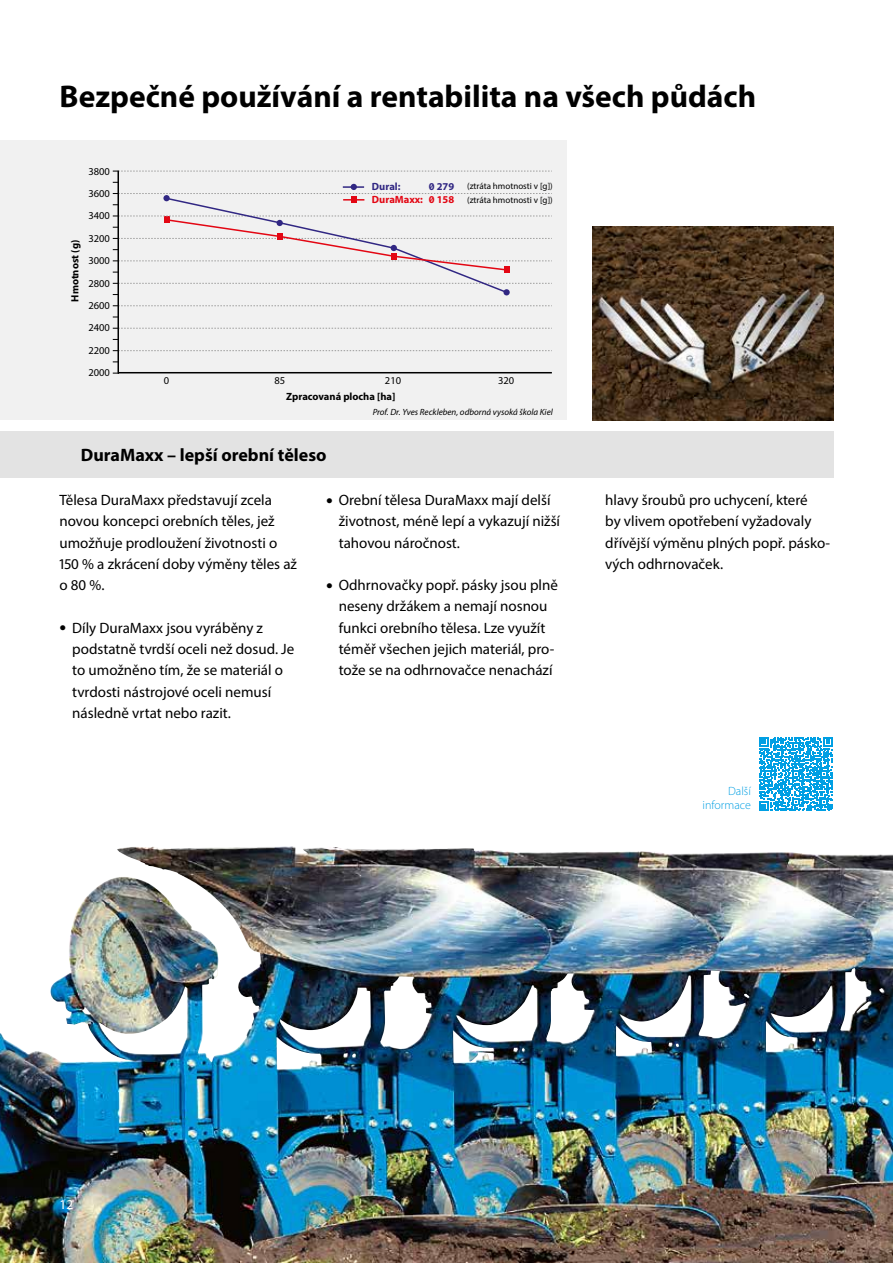
<style>
.page{position:relative;width:893px;height:1263px;background:#fff}
.page>*{position:absolute;margin:0;border:0;box-sizing:border-box;transform-origin:0 0}
.t1{font:700 31.5px "Myriad Pro";color:#000}
.t2{font:700 18px "Myriad Pro";color:#000}
.t3{font:15px/21.3px "Myriad Pro";color:#000}
.t4{font:13.5px "Myriad Pro";color:#fff}
.t5{font:300 12px/14.4px "Myriad Pro";color:#009fe3;text-align:right}
.t6{font:700 10.5px "Myriad Pro";color:#000}
.t7{font:10.5px/22.4px "Myriad Pro";color:#000;text-align:justify}
.t8{font:700 10.5px "Myriad Pro";color:#312783}
.t9{font:9px/12.6px "Myriad Pro";color:#000;text-align:right}
.t10{font:italic 9px "Myriad Pro";color:#000}
.s1{font-weight:700;font-size:10.5px;color:#312783}
.s2{font-weight:700;font-size:10.5px;color:#e30613}
.s3{font-size:24px}
</style>
<div class="page">
<img style="left:592px;top:227px;width:241px;height:194px">
<img style="left:0;top:846px;width:893px;height:417px">
<div style="left:0;top:431px;width:833px;height:47px;background:#e3e3e3"></div>
<div style="left:0;top:140px;width:566px;height:280px;background:#f1f1f1"></div>
<hr style="left:117px;top:171px;width:2px;height:202px;background:#000">
<hr style="left:118px;top:372px;width:434px;height:1px;background:#000">
<svg style="left:113px;top:171px;width:439px;height:1px"></svg>
<svg style="left:113px;top:305px;width:439px;height:1px"></svg>
<svg style="left:113px;top:328px;width:439px;height:1px"></svg>
<svg style="left:113px;top:350px;width:439px;height:1px"></svg>
<svg style="left:113px;top:182px;width:439px;height:113px"></svg>
<div style="left:456px;top:181px;width:97px;height:10px;background:#f1f1f1"></div>
<div style="left:456px;top:194px;width:97px;height:11px;background:#f1f1f1"></div>
<svg style="left:759px;top:737px;width:74px;height:74px"></svg>
<h1 class="t1" style="left:60px;top:75px;width:698px">Bezpečné používání a rentabilita na všech půdách</h1>
<p class="t6" style="left:68px;top:302px;width:63px;rotate:-90deg">Hmotnost (g)</p>
<p class="t6" style="left:66px;top:301px;width:55px;rotate:-90deg">Gewicht [g]</p>
<p class="t7" style="left:88px;top:160px;width:23px">3800<br>3600<br>3400<br>3200<br>3000<br>2800<br>2600<br>2400<br>2200<br>2000</p>
<p class="t8" style="left:372px;top:180px;width:30px">Dural:</p>
<p class="t9" style="left:467px;top:180px;width:87px;line-height:13.2px;text-align:left">(ztráta hmotnosti v [g]) (ztráta hmotnosti v [g])</p>
<p class="t9" style="left:372px;top:181px;width:179px"><span class="s1">0 279</span> (Gewichtabnahme in [g])<br><span class="s2">DuraMaxx: 0 158</span> (Gewichtabnahme in [g])</p>
<p class="t7" style="left:164px;top:369px;width:7px">0</p>
<p class="t7" style="left:274px;top:369px;width:12px">85</p>
<p class="t7" style="left:385px;top:369px;width:18px">210</p>
<p class="t7" style="left:498px;top:369px;width:18px">320</p>
<p class="t10" style="left:391px;top:407px;width:162px">Prof. Dr. Yves Reckleben, Fachhochschule Kiel</p>
<p class="t6" style="left:286px;top:389px;width:111px">Zpracovaná plocha [ha]</p>
<p class="t10" style="left:373px;top:406px;width:182px">Prof. Dr. Yves Reckleben, odborná vysoká škola Kiel</p>
<p class="t6" style="left:282px;top:390px;width:109px">bearbeitete Fläche [ha]</p>
<p class="t2" style="left:81px;top:444px;width:247px">DuraMaxx – lepší orební těleso</p>
<p class="t3" style="left:60px;top:489px;width:239px">Tělesa DuraMaxx představují zcela novou koncepci orebních těles, jež umožňuje prodloužení životnosti o<br>150 % a zkrácení doby výměny těles až o 80 %.</p>
<p class="t3" style="left:72px;top:617px;width:224px;text-indent:-13px"><span class="s3">•</span> Díly DuraMaxx jsou vyráběny z podstatně tvrdší oceli než dosud. Je to umožněno tím, že se materiál o tvrdosti nástrojové oceli nemusí následně vrtat nebo razit.</p>
<p class="t3" style="left:339px;top:489px;width:223px;text-indent:-13px"><span class="s3">•</span> Orební tělesa DuraMaxx mají delší životnost, méně lepí a vykazují nižší tahovou náročnost.</p>
<p class="t3" style="left:339px;top:574px;width:221px;text-indent:-13px"><span class="s3">•</span> Odhrnovačky popř. pásky jsou plně neseny držákem a nemají nosnou funkci orebního tělesa. Lze využít téměř všechen jejich materiál, pro&shy;tože se na odhrnovačce nenachází</p>
<p class="t3" style="left:605px;top:489px;width:226px">hlavy šroubů pro uchycení, které<br>by vlivem opotřebení vyžadovaly dřívější výměnu plných popř. pásko&shy;vých odhrnovaček.</p>
<p class="t5" style="left:703px;top:783px;width:50px">Další informace</p>
<p class="t4" style="left:60px;top:1196px;width:15px">12</p>
</div>
